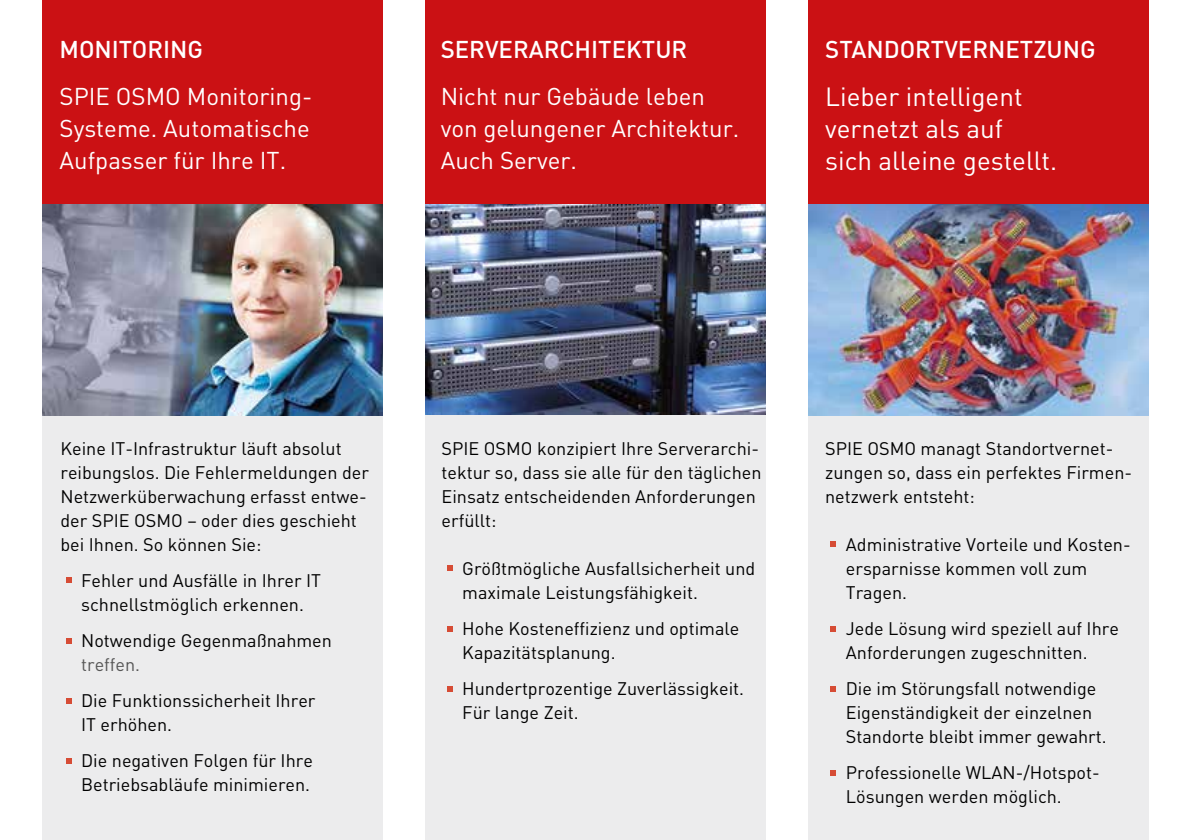
<style>
.page{position:relative;width:1191px;height:840px;background:#fff}
.page>*{position:absolute;margin:0;border:0;box-sizing:border-box;transform-origin:0 0}
.t1{font:60px "DIN";color:#d64c35}
.t2{font:26px/32px "DIN";color:#fff}
.t3{font:24px/32px "DIN";color:#fff;text-align:justify}
.t4{font:500 24px "DIN";color:#fff}
.t5{font:18px/24px "DIN";color:#000}
.t6{font:18px "DIN";color:#565656}
</style>
<div class="page">
<div style="left:43px;top:0;width:340px;height:204px;background:#cb1114"></div>
<div style="left:43px;top:405px;width:340px;height:434px;background:#ececed"></div>
<img style="left:43px;top:204px;width:340px;height:211px">
<div style="left:425px;top:0;width:340px;height:204px;background:#cb1114"></div>
<div style="left:425px;top:405px;width:340px;height:434px;background:#ececed"></div>
<img style="left:425px;top:204px;width:340px;height:210px">
<div style="left:808px;top:0;width:340px;height:204px;background:#cb1114"></div>
<div style="left:808px;top:405px;width:340px;height:434px;background:#ececed"></div>
<img style="left:808px;top:204px;width:340px;height:211px">
<h3 class="t4" style="left:60px;top:34px;width:145px">MONITORING</h3>
<h3 class="t3" style="left:60px;top:79px;width:254px">SPIE OSMO Monitoring-Systeme. Automatische Aufpasser für Ihre IT.</h3>
<h3 class="t4" style="left:441px;top:34px;width:248px">SERVERARCHITEKTUR</h3>
<h3 class="t3" style="left:441px;top:79px;width:300px;text-align:left">Nicht nur Gebäude leben von gelungener Architektur.<br>Auch Server.</h3>
<h3 class="t4" style="left:825px;top:34px;width:272px">STANDORTVERNETZUNG</h3>
<h2 class="t2" style="left:825px;top:80px;width:233px">Lieber intelligent vernetzt als auf<br>sich alleine gestellt.</h2>
<p class="t5" style="left:60px;top:435px;width:310px">Keine IT-Infrastruktur läuft absolut reibungslos. Die Fehlermeldungen der Netzwerküberwachung erfasst entwe&shy;der SPIE OSMO – oder dies geschieht bei Ihnen. So können Sie:</p>
<h1 class="t1" style="left:60px;top:537px;width:18px">·</h1>
<p class="t5" style="left:81px;top:567px;width:241px">Fehler und Ausfälle in Ihrer IT schnellstmöglich erkennen.</p>
<h1 class="t1" style="left:60px;top:597px;width:18px">·</h1>
<p class="t5" style="left:81px;top:627px;width:252px">Notwendige Gegenmaßnahmen</p>
<p class="t6" style="left:81px;top:652px;width:60px">treffen.</p>
<h1 class="t1" style="left:60px;top:657px;width:18px">·</h1>
<p class="t5" style="left:81px;top:687px;width:236px">Die Funktionssicherheit Ihrer<br>IT erhöhen.</p>
<h1 class="t1" style="left:60px;top:717px;width:18px">·</h1>
<p class="t5" style="left:81px;top:747px;width:233px">Die negativen Folgen für Ihre<br>Betriebsabläufe minimieren.</p>
<p class="t5" style="left:441px;top:435px;width:321px">SPIE OSMO konzipiert Ihre Serverarchi&shy;tektur so, dass sie alle für den täglichen<br>Einsatz entscheidenden Anforderungen erfüllt:</p>
<h1 class="t1" style="left:441px;top:525px;width:18px">·</h1>
<p class="t5" style="left:462px;top:555px;width:294px">Größtmögliche Ausfallsicherheit und maximale Leistungsfähigkeit.</p>
<h1 class="t1" style="left:441px;top:585px;width:18px">·</h1>
<p class="t5" style="left:462px;top:615px;width:279px">Hohe Kosteneffizienz und optimale<br>Kapazitätsplanung.</p>
<h1 class="t1" style="left:441px;top:645px;width:18px">·</h1>
<p class="t5" style="left:462px;top:675px;width:283px">Hundertprozentige Zuverlässigkeit.<br>Für lange Zeit.</p>
<p class="t5" style="left:825px;top:435px;width:308px">SPIE OSMO managt Standortvernet&shy;zungen so, dass ein perfektes Firmen&shy;netzwerk entsteht:</p>
<h1 class="t1" style="left:825px;top:501px;width:18px">·</h1>
<p class="t5" style="left:846px;top:531px;width:286px">Administrative Vorteile und Kosten&shy;ersparnisse kommen voll zum<br>Tragen.</p>
<h1 class="t1" style="left:825px;top:585px;width:18px">·</h1>
<p class="t5" style="left:846px;top:615px;width:274px">Jede Lösung wird speziell auf Ihre<br>Anforderungen zugeschnitten.</p>
<h1 class="t1" style="left:825px;top:645px;width:18px">·</h1>
<p class="t5" style="left:846px;top:675px;width:262px">Die im Störungsfall notwendige<br>Eigenständigkeit der einzelnen<br>Standorte bleibt immer gewahrt.</p>
<h1 class="t1" style="left:825px;top:729px;width:18px">·</h1>
<p class="t5" style="left:846px;top:759px;width:255px">Professionelle WLAN-/Hotspot-<br>Lösungen werden möglich.</p>
</div>
